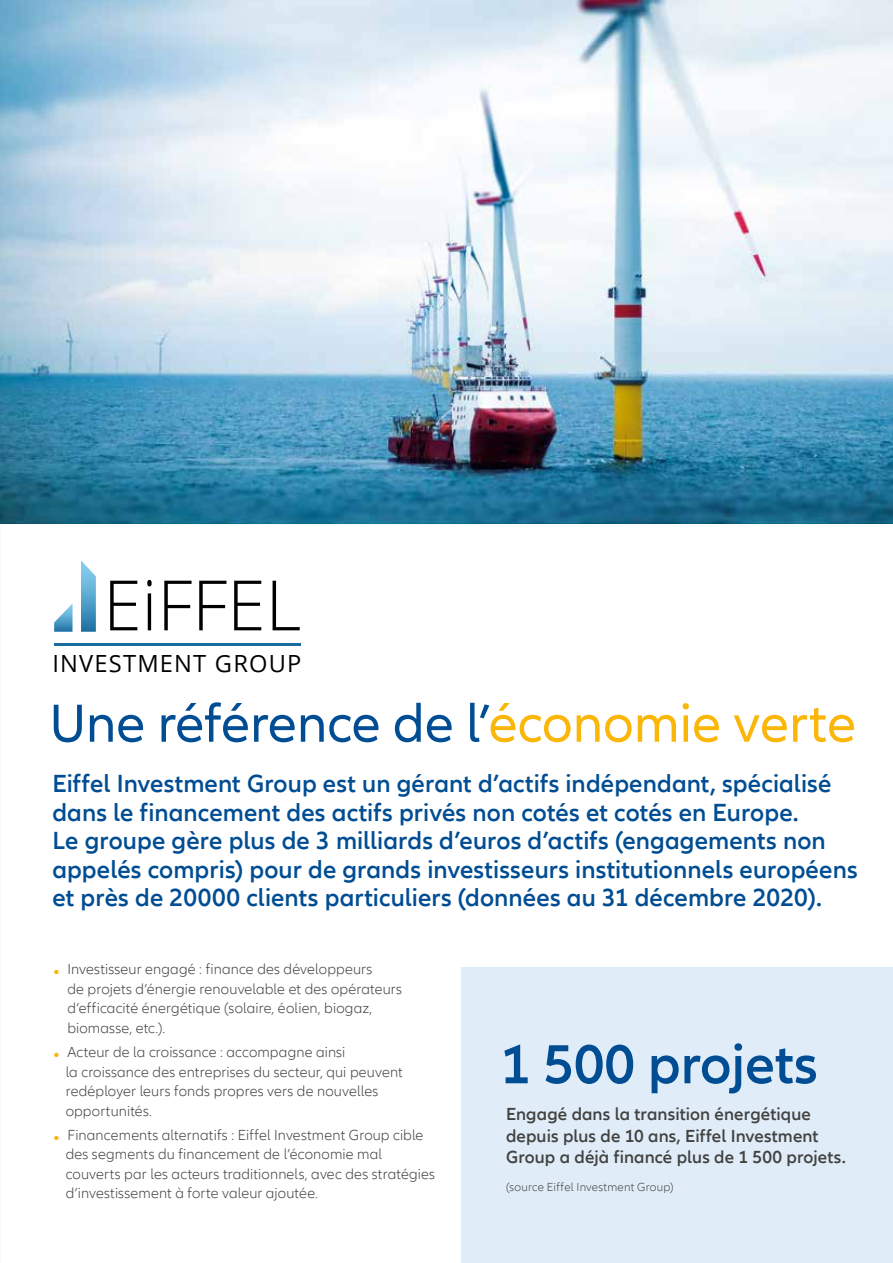
<style>
.page{position:relative;width:893px;height:1263px;background:#fff}
.page>*{position:absolute;margin:0;border:0;box-sizing:border-box;transform-origin:0 0}
.t1{font:300 69.6px "Open Sans";color:#000}
.t2{font:600 57px "Allianz Neo";color:#004d93}
.t3{font:55.5px "Allianz Neo";color:#004d93}
.t4{font:600 25.5px/28.5px "Allianz Neo";letter-spacing:.005em;color:#004d93}
.t5{font:23.7px "Open Sans";letter-spacing:.05em;color:#000}
.t6{font:600 18px/21.6px "Allianz Neo";letter-spacing:.005em;color:#424241}
.t7{font:300 15px/19.5px "Allianz Neo";letter-spacing:.01em;color:#424241}
.t8{font:300 12px "Allianz Neo";letter-spacing:.015em;color:#424241}
.s1{color:#fab70a}
</style>
<div class="page">
<svg style="left:81px;top:560px;width:15px;height:72px"></svg>
<svg style="left:54px;top:603px;width:19px;height:29px"></svg>
<hr style="left:54px;top:644px;width:247px;height:2px;background:#196d9e">
<img style="left:0;top:0;width:893px;height:523px">
<div style="left:461px;top:967px;width:432px;height:296px;background:#e0edf8"></div>
<h1 class="t1" style="left:103px;top:557px;width:200px">EiFFEL</h1>
<h3 class="t5" style="left:52px;top:647px;width:251px">INVESTMENT GROUP</h3>
<h3 class="t3" style="left:50px;top:692px;width:808px">Une référence de l’<span class="s1">économie verte</span></h3>
<p class="t4" style="left:52px;top:770px;width:807px">Eiffel Investment Group est un gérant d’actifs indépendant, spécialisé dans le financement des actifs privés non cotés et cotés en Europe.<br>Le groupe gère plus de 3 milliards d’euros d’actifs (engagements non appelés compris) pour de grands investisseurs institutionnels européens et près de 20000 clients particuliers (données au 31 décembre 2020).</p>
<p class="t7" style="left:67px;top:960px;width:336px;text-indent:-13px"><span class="s1">●</span> Investisseur engagé : finance des développeurs<br>de projets d’énergie renouvelable et des opérateurs d’efficacité énergétique (solaire, éolien, biogaz, biomasse, etc.).</p>
<p class="t7" style="left:66px;top:1043px;width:339px;text-indent:-12px"><span class="s1">●</span> Acteur de la croissance : accompagne ainsi<br>la croissance des entreprises du secteur, qui peuvent redéployer leurs fonds propres vers de nouvelles opportunités.</p>
<p class="t7" style="left:66px;top:1125px;width:371px;text-indent:-12px"><span class="s1">●</span> Financements alternatifs : Eiffel Investment Group cible des segments du financement de l’économie mal couverts par les acteurs traditionnels, avec des stratégies d’investissement à forte valeur ajoutée.</p>
<h2 class="t2" style="left:500px;top:1031px;width:319px">1 500 projets</h2>
<p class="t6" style="left:506px;top:1104px;width:341px">Engagé dans la transition énergétique depuis plus de 10 ans, Eiffel Investment<br>Group a déjà financé plus de 1 500 projets.</p>
<p class="t8" style="left:506px;top:1180px;width:169px">(source Eiffel Investment Group)</p>
</div>
